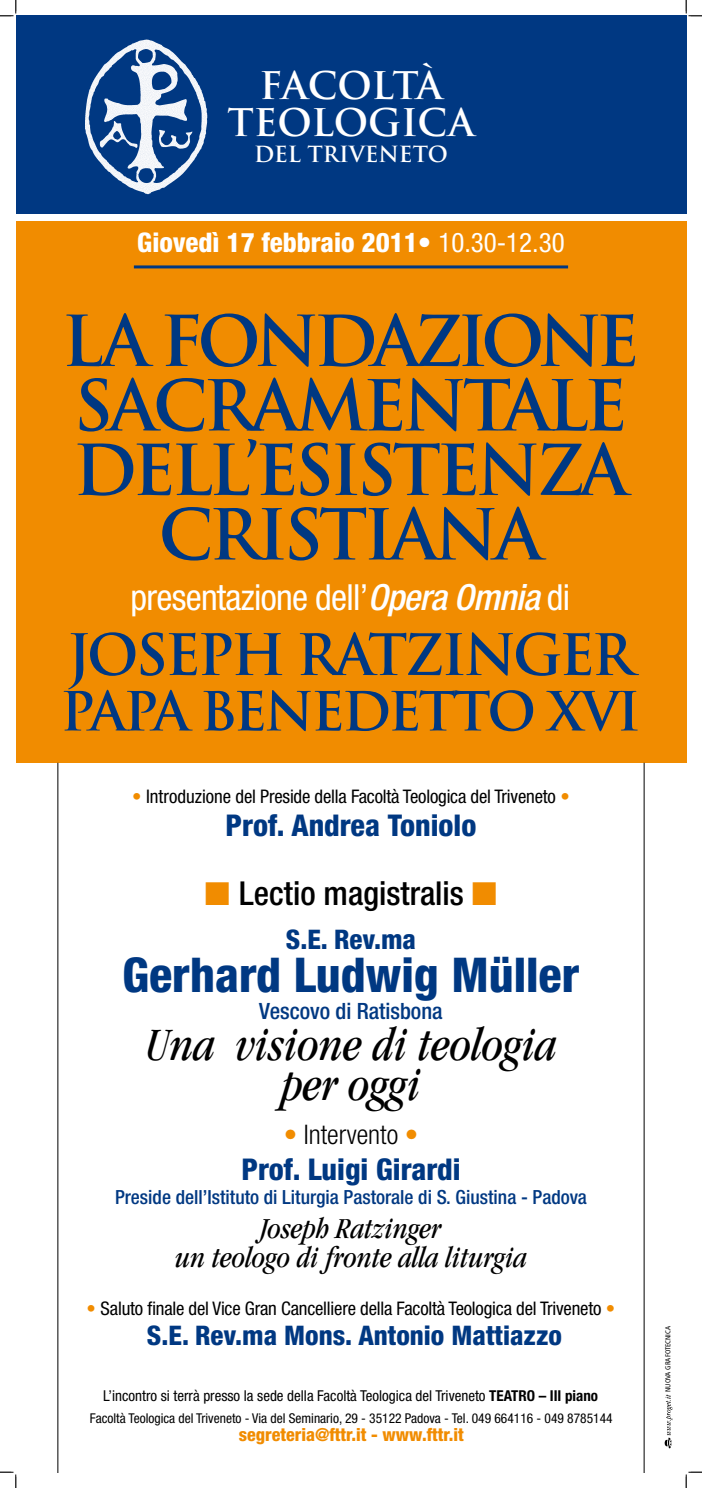
<style>
.page{position:relative;width:702px;height:1488px;background:#fff}
.page>*{position:absolute;margin:0;border:0;box-sizing:border-box;transform-origin:0 0}
.t1{font:700 68.25px/64.5px "Trajan Pro";letter-spacing:-.06em;color:#003882;text-align:center}
.t2{font:700 55.5px "Trajan Pro";color:#003882}
.t3{font:700 52.5px "Trajan Pro";letter-spacing:-.06em;color:#003882}
.t4{font:italic condensed 48px/40.5px "Garamond";color:#000;text-align:center}
.t5{font:800 condensed 48px "Helvetica Neue";color:#003882}
.t6{font:700 37.12px "Trajan Pro";color:#fff}
.t7{font:condensed 36px "Helvetica Neue";letter-spacing:-.02em;color:#fff}
.t8{font:500 condensed 33px "Helvetica Neue";color:#000}
.t9{font:italic condensed 30px/28.5px "Garamond";color:#000;text-align:center}
.t10{font:800 condensed 30px "Helvetica Neue";color:#003882}
.t11{font:800 condensed 27px "Helvetica Neue";color:#003882}
.t12{font:800 condensed 27px "Helvetica Neue";color:#fff}
.t13{font:300 condensed 27px "Helvetica Neue";color:#000}
.t14{font:500 condensed 22.5px "Helvetica Neue";color:#003882}
.t15{font:700 21.67px "Trajan Pro";color:#fff}
.t16{font:500 condensed 19.5px "Helvetica Neue";color:#003882}
.t17{font:condensed 18.75px "Helvetica Neue";letter-spacing:-.01em;color:#000}
.t18{font:800 condensed 18px "Helvetica Neue";color:#f18c00}
.t19{font:condensed 15px "Helvetica Neue";color:#000}
.t20{font:condensed 13.5px "Helvetica Neue";color:#000}
.t21{font:condensed 7.2px "Frutiger";color:#000}
.s1{font-weight:400}
.s2{font-weight:500;font-style:italic}
.s3{color:#f18c00}
.s4{font-weight:700}
</style>
<div class="page">
<div style="left:16px;top:16px;width:669px;height:747px;background:#f18c00"></div>
<div style="left:16px;top:16px;width:669px;height:198px;background:#003882"></div>
<img style="left:85px;top:39px;width:123px;height:156px">
<div style="left:16px;top:214px;width:669px;height:6px;background:#fff"></div>
<svg style="left:664px;top:1394px;width:8px;height:54px"></svg>
<hr style="left:134px;top:265px;width:433px;height:3px;background:#003882">
<hr style="left:57px;top:763px;width:1px;height:709px;background:#000">
<hr style="left:643px;top:763px;width:1px;height:709px;background:#000">
<svg style="left:0;top:0;width:17px;height:17px"></svg>
<svg style="left:0;top:1472px;width:17px;height:16px"></svg>
<svg style="left:685px;top:0;width:16px;height:17px"></svg>
<svg style="left:685px;top:1472px;width:16px;height:16px"></svg>
<h3 class="t6" style="left:259px;top:62px;width:29px">FACO</h3>
<h3 class="t6" style="left:371px;top:62px;width:72px">LTÀ</h3>
<h3 class="t6" style="left:227px;top:99px;width:29px">TEO</h3>
<h3 class="t6" style="left:311px;top:99px;width:115px">LOGICA</h3>
<p class="t15" style="left:254px;top:141px;width:68px">DE L TRI</p>
<p class="t15" style="left:349px;top:141px;width:33px">VENETO</p>
<h3 class="t12" style="left:137px;top:226px;width:428px">Giovedì 17 febbraio 2011• <span class="s1">10.30-12.30</span></h3>
<h1 class="t1" style="left:62px;top:310px;width:579px">LA FONDAZIONE<br>SACRAMENTALE<br>DELL’ESISTENZA<br>CRISTIANA</h1>
<h3 class="t7" style="left:130px;top:577px;width:441px">presentazione dell’<span class="s2">Opera Omnia</span> di</h3>
<h2 class="t2" style="left:67px;top:620px;width:57px">JOSE</h2>
<h2 class="t2" style="left:197px;top:620px;width:136px">PH RATZIN</h2>
<h2 class="t2" style="left:512px;top:620px;width:86px">GER</h2>
<h3 class="t3" style="left:60px;top:679px;width:212px">PAPA BENEDETTO</h3>
<h3 class="t3" style="left:546px;top:679px;width:89px">XVI</h3>
<p class="t17" style="left:132px;top:786px;width:439px"><span class="s3">•</span> Introduzione del Preside della Facoltà Teologica del Triveneto <span class="s3">•</span></p>
<h3 class="t10" style="left:225px;top:807px;width:252px">Prof. Andrea Toniolo</h3>
<h3 class="t8" style="left:205px;top:874px;width:293px"><span class="s3">■</span> Lectio magistralis <span class="s3">■</span></h3>
<h3 class="t11" style="left:286px;top:922px;width:132px">S.E. Rev.ma</h3>
<h3 class="t5" style="left:122px;top:946px;width:458px">Gerhard Ludwig Müller</h3>
<p class="t14" style="left:259px;top:998px;width:185px">Vescovo di Ratisbona</p>
<h3 class="t4" style="left:145px;top:1024px;width:412px">Una visione di teologia per oggi</h3>
<h3 class="t13" style="left:283px;top:1119px;width:136px"><span class="s3">•</span> Intervento <span class="s3">•</span></h3>
<h3 class="t10" style="left:241px;top:1151px;width:221px">Prof. Luigi Girardi</h3>
<p class="t16" style="left:115px;top:1185px;width:473px">Preside dell’Istituto di Liturgia Pastorale di S. Giustina - Padova</p>
<h3 class="t9" style="left:175px;top:1215px;width:353px">Joseph Ratzinger<br>un teologo di fronte alla liturgia</h3>
<p class="t17" style="left:87px;top:1297px;width:530px"><span class="s3">•</span> Saluto finale del Vice Gran Cancelliere della Facoltà Teologica del Triveneto <span class="s3">•</span></p>
<h3 class="t11" style="left:147px;top:1318px;width:416px">S.E. Rev.ma Mons. Antonio Mattiazzo</h3>
<p class="t19" style="left:103px;top:1387px;width:496px">L’incontro si terrà presso la sede della Facoltà Teologica del Triveneto <span class="s4">TEATRO – III piano</span></p>
<p class="t20" style="left:90px;top:1410px;width:524px">Facoltà Teologica del Triveneto - Via del Seminario, 29 - 35122 Padova - Tel. 049 664116 - 049 8785144</p>
<p class="t18" style="left:239px;top:1423px;width:226px">segreteria@fttr.it - www.fttr.it</p>
<p class="t21" style="left:663px;top:1392px;width:68px;rotate:-90deg">NUOVA GRAFOTECNICA</p>
</div>
